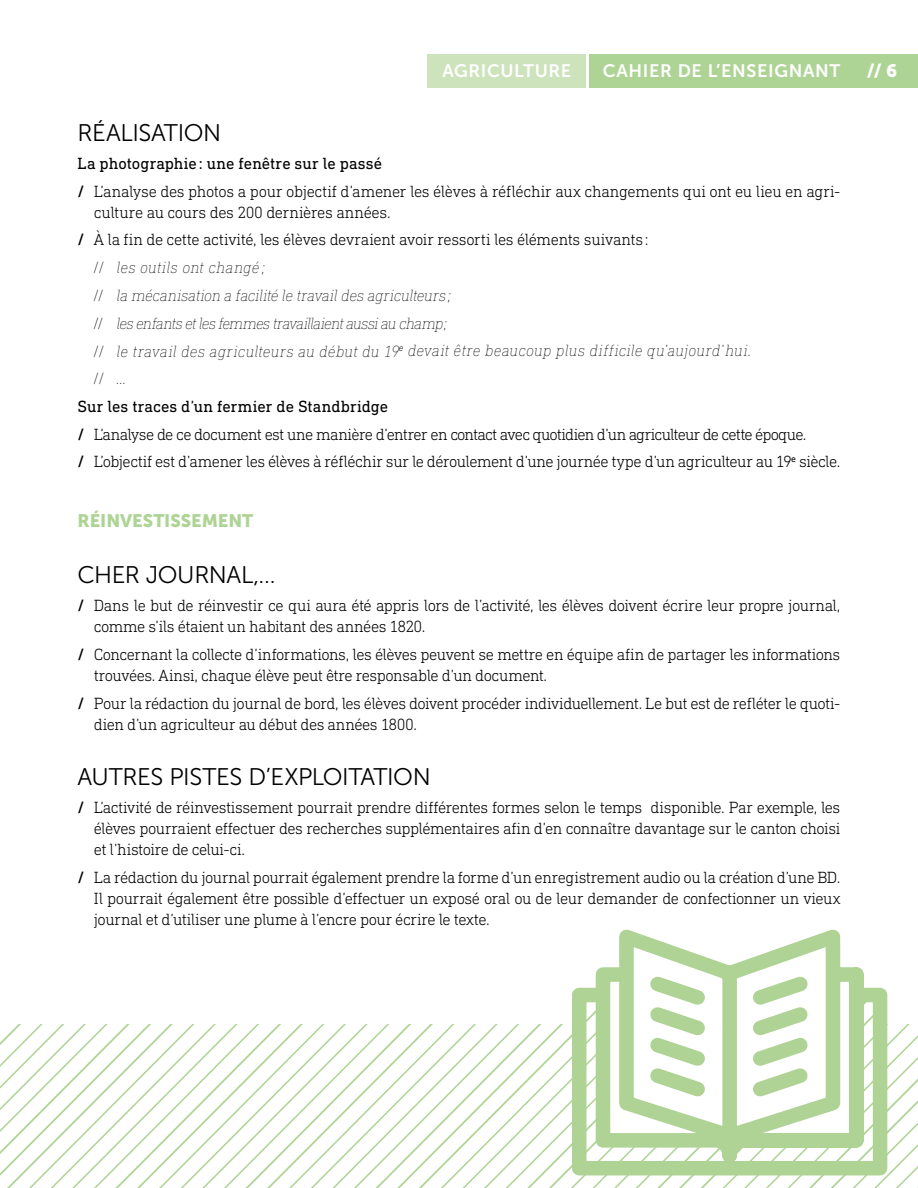
<style>
.page{position:relative;width:918px;height:1188px;background:#fff}
.page>*{position:absolute;margin:0;border:0;box-sizing:border-box;transform-origin:0 0}
.t1{font:24px "Museo Sans 300";letter-spacing:-.015em;color:#000}
.t2{font:18px "Museo Sans 700";letter-spacing:.035em;color:#fff}
.t3{font:18px "Museo Sans 900";letter-spacing:-.005em;color:#aed495}
.t4{font:18px "Museo Sans 900";color:#fff}
.t5{font:300 16.5px/21px "DIN Next Slab Pro";letter-spacing:-.03em;color:#000}
.t6{font:16.5px/27.8px "DIN Next Slab Pro Ult Light It";letter-spacing:-.01em;color:#000}
.s1{font-weight:400}
.s2{font-weight:500}
.s3{font-family:"DIN Next Slab Pro";font-weight:200}
.s4{font-weight:200}
.s5{font-family:"DIN Next Slab Pro Ult Light It";font-weight:400}
</style>
<div class="page">
<div style="left:589px;top:54px;width:329px;height:34px;background:#aed495"></div>
<div style="left:428px;top:54px;width:158px;height:34px;background:#cde3bc"></div>
<img style="left:0;top:1024px;width:918px;height:164px">
<svg style="left:565px;top:929px;width:330px;height:254px"></svg>
<p class="t2" style="left:442px;top:61px;width:130px">AGRICULTURE</p>
<p class="t2" style="left:603px;top:61px;width:239px">CAHIER DE L’ENSEIGNANT</p>
<p class="t4" style="left:867px;top:61px;width:32px">// 6</p>
<h1 class="t1" style="left:78px;top:120px;width:145px">RÉALISATION</h1>
<p class="t5" style="left:78px;top:149px;width:764px;line-height:27.8px"><span class="s1">La photographie: une fenêtre sur le passé<br></span><span class="s2">/</span> L’analyse des photos a pour objectif d’amener les élèves à réfléchir aux changements qui ont eu lieu en agri-</p>
<p class="t5" style="left:78px;top:198px;width:572px;line-height:27.8px;text-indent:16px">culture au cours des 200 dernières années.<br><span class="s2">/</span> À la fin de cette activité, les élèves devraient avoir ressorti les éléments suivants:</p>
<p class="t6" style="left:93px;top:254px;width:660px"><span class="s3">//</span> les outils ont changé ;<br><span class="s3">//</span> la mécanisation a facilité le travail des agriculteurs;<br><span class="s3">//</span> les enfants et les femmes travaillaient aussi au champ;<br><span class="s3">//</span> le travail des agriculteurs au début du 19<sup>e</sup> devait être beaucoup plus difficile qu’aujourd’hui.</p>
<p class="t5" style="left:78px;top:365px;width:764px;line-height:27.8px;text-indent:15px"><span class="s4">//</span> <span class="s5">…<br></span><span class="s1">Sur les traces d’un fermier de Standbridge<br></span><span class="s2">/</span> L’analyse de ce document est une manière d’entrer en contact avec quotidien d’un agriculteur de cette époque.<br><span class="s2">/</span> L’objectif est d’amener les élèves à réfléchir sur le déroulement d’une journée type d’un agriculteur au 19<sup>e</sup> siècle.</p>
<p class="t3" style="left:78px;top:511px;width:177px">RÉINVESTISSEMENT</p>
<h1 class="t1" style="left:78px;top:562px;width:200px">CHER JOURNAL,…</h1>
<p class="t5" style="left:94px;top:595px;width:748px;text-indent:-16px"><span class="s2">/</span> Dans le but de réinvestir ce qui aura été appris lors de l’activité, les élèves doivent écrire leur propre journal, comme s’ils étaient un habitant des années 1820.</p>
<p class="t5" style="left:94px;top:644px;width:748px;text-indent:-16px"><span class="s2">/</span> Concernant la collecte d’informations, les élèves peuvent se mettre en équipe afin de partager les informations trouvées. Ainsi, chaque élève peut être responsable d’un document.</p>
<p class="t5" style="left:94px;top:692px;width:748px;text-indent:-16px"><span class="s2">/</span> Pour la rédaction du journal de bord, les élèves doivent procéder individuellement. Le but est de refléter le quoti&shy;dien d’un agriculteur au début des années 1800.</p>
<h1 class="t1" style="left:78px;top:764px;width:355px">AUTRES PISTES D’EXPLOITATION</h1>
<p class="t5" style="left:94px;top:797px;width:748px;text-align:justify;text-indent:-16px"><span class="s2">/</span> L’activité de réinvestissement pourrait prendre différentes formes selon le temps disponible. Par exemple, les élèves pourraient effectuer des recherches supplémentaires afin d’en connaître davantage sur le canton choisi et l’histoire de celui-ci.</p>
<p class="t5" style="left:94px;top:867px;width:748px;text-align:justify;text-indent:-16px"><span class="s2">/</span> La rédaction du journal pourrait également prendre la forme d’un enregistrement audio ou la création d’une BD.<br>Il pourrait également être possible d’effectuer un exposé oral ou de leur demander de confectionner un vieux journal et d’utiliser une plume à l’encre pour écrire le texte.</p>
</div>
